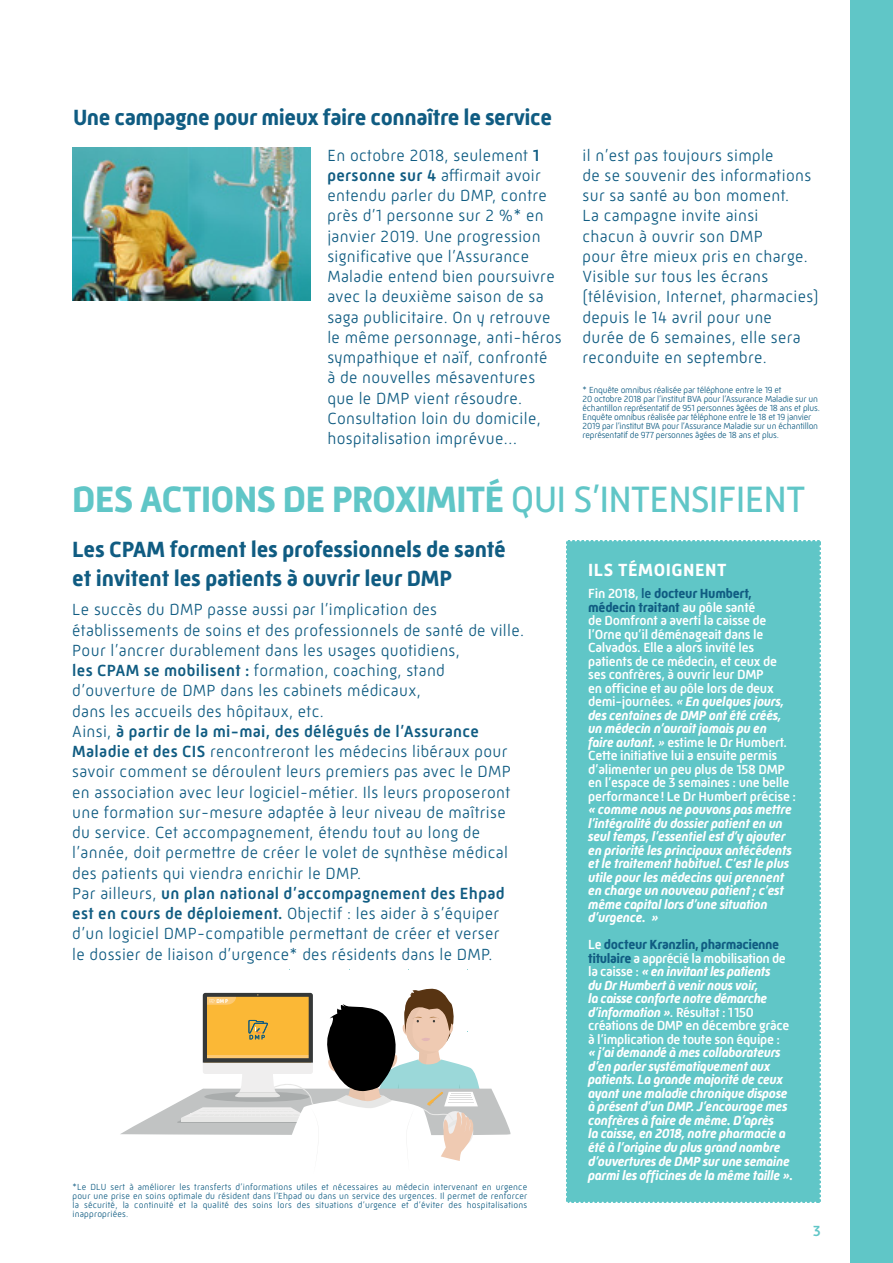
<style>
.page{position:relative;width:893px;height:1263px;background:#fff}
.page>*{position:absolute;margin:0;border:0;box-sizing:border-box;transform-origin:0 0}
.t1{font:700 37.5px "Mic 32 New";letter-spacing:-.025em;color:#60c6c7}
.t2{font:700 22.5px/28.5px "Mic 32 New";letter-spacing:-.01em;color:#105c82}
.t3{font:700 18px "Mic 32 New";letter-spacing:.03em;color:#fff}
.t4{font:300 16.5px/20.2px "Mic 32 New";letter-spacing:.02em;color:#105c82}
.t5{font:500 15px "Mic 32 New";color:#60c6c7}
.t6{font:500 13.5px/13.5px "Mic 32 New";letter-spacing:-.02em;color:#fff}
.t7{font:italic 700 13.5px/13.6px "Mic 32 New";letter-spacing:-.025em;color:#fff}
.t8{font:300 9px/9px "Mic 32 New";letter-spacing:-.02em;color:#105c82;text-align:justify}
.t9{font:700 5.7px "Mic 32 New";color:#fff;scale:.93 1}
.s1{font-weight:500}
.s2{font-weight:400}
.s3{color:#105c82}
.s4{font-weight:700;color:#105c82}
.s5{font-style:italic}
.s6{font-weight:700;font-style:italic}
</style>
<div class="page">
<div style="left:850px;top:0;width:43px;height:1263px;background:#60c6c7"></div>
<div style="left:566px;top:540px;width:255px;height:663px;background:#60c6c7"></div>
<svg style="left:120px;top:988px;width:391px;height:173px"></svg>
<img style="left:73px;top:147px;width:237px;height:153px">
<h2 class="t2" style="left:73px;top:103px;width:481px">Une campagne pour mieux faire connaître le service</h2>
<p class="t4" style="left:327px;top:145px;width:236px">En octobre 2018, seulement <span class="s1">1 personne sur 4</span> affirmait avoir entendu parler du DMP, contre près d’1 personne sur 2 %* en janvier 2019. Une progression significative que l’Assurance<br>Maladie entend bien poursuivre avec la deuxième saison de sa saga publicitaire. On y retrouve le même personnage, anti-héros sympathique et naïf, confronté<br>à de nouvelles mésaventures que le DMP vient résoudre.<br>Consultation loin du domicile, hospitalisation imprévue…</p>
<p class="t4" style="left:583px;top:145px;width:238px">il n’est pas toujours simple<br>de se souvenir des informations sur sa santé au bon moment.<br>La campagne invite ainsi<br>chacun à ouvrir son DMP<br>pour être mieux pris en charge.<br>Visible sur tous les écrans (télévision, Internet, pharmacies) depuis le 14 avril pour une<br>durée de 6 semaines, elle sera reconduite en septembre.</p>
<p class="t8" style="left:583px;top:385px;width:239px;text-align:left">* Enquête omnibus réalisée par téléphone entre le 19 et<br>20 octobre 2018 par l’institut BVA pour l’Assurance Maladie sur un échantillon représentatif de 951 personnes âgées de 18 ans et plus.<br>Enquête omnibus réalisée par téléphone entre le 18 et 19 janvier 2019 par l’institut BVA pour l’Assurance Maladie sur un échantillon représentatif de 977 personnes âgées de 18 ans et plus.</p>
<h1 class="t1" style="left:72px;top:478px;width:735px">DES ACTIONS DE PROXIMITÉ <span class="s2">QUI S’INTENSIFIENT</span></h1>
<h2 class="t2" style="left:72px;top:535px;width:435px">Les CPAM forment les professionnels de santé et invitent les patients à ouvrir leur DMP</h2>
<p class="t4" style="left:72px;top:599px;width:453px">Le succès du DMP passe aussi par l’implication des établissements de soins et des professionnels de santé de ville.<br>Pour l’ancrer durablement dans les usages quotidiens,<br><span class="s1">les CPAM se mobilisent :</span> formation, coaching, stand d’ouverture de DMP dans les cabinets médicaux,<br>dans les accueils des hôpitaux, etc.<br>Ainsi, <span class="s1">à partir de la mi-mai, des délégués de l’Assurance Maladie et des CIS</span> rencontreront les médecins libéraux pour savoir comment se déroulent leurs premiers pas avec le DMP en association avec leur logiciel-métier. Ils leurs proposeront une formation sur-mesure adaptée à leur niveau de maîtrise du service. Cet accompagnement, étendu tout au long de l’année, doit permettre de créer le volet de synthèse médical des patients qui viendra enrichir le DMP.<br>Par ailleurs, <span class="s1">un plan national d’accompagnement des Ehpad est en cours de déploiement.</span> Objectif : les aider à s’équiper d’un logiciel DMP-compatible permettant de créer et verser<br>le dossier de liaison d’urgence* des résidents dans le DMP.</p>
<p class="t9" style="left:216px;top:997px;width:14px">DMP</p>
<p class="t8" style="left:72px;top:1182px;width:456px">*Le DLU sert à améliorer les transferts d’informations utiles et nécessaires au médecin intervenant en urgence pour une prise en soins optimale du résident dans l’Ehpad ou dans un service des urgences. Il permet de renforcer la sécurité, la continuité et la qualité des soins lors des situations d’urgence et d’éviter des hospitalisations inappropriées.</p>
<p class="t3" style="left:588px;top:560px;width:140px">ILS TÉMOIGNENT</p>
<p class="t6" style="left:588px;top:587px;width:209px">Fin 2018, <span class="s3">le</span> <span class="s4">docteur Humbert, médecin traitant</span> au pôle santé<br>de Domfront a averti la caisse de l’Orne qu’il déménageait dans le Calvados. Elle a alors invité les patients de ce médecin, et ceux de ses confrères, à ouvrir leur DMP<br>en officine et au pôle lors de deux demi-journées. <span class="s5">«</span> <span class="s6">En quelques jours, des centaines de DMP ont été créés, un médecin n’aurait jamais pu en<br>faire autant.</span> <span class="s5">»</span> estime le Dr Humbert.<br>Cette initiative lui a ensuite permis d’alimenter un peu plus de 158 DMP en l’espace de 3 semaines : une belle performance! Le Dr Humbert précise :</p>
<p class="t7" style="left:588px;top:803px;width:205px">« comme nous ne pouvons pas mettre l’intégralité du dossier patient en un seul temps, l’essentiel est d’y ajouter en priorité les principaux antécédents et le traitement habituel. C’est le plus utile pour les médecins qui prennent en charge un nouveau patient ; c’est même capital lors d’une situation d’urgence. »</p>
<p class="t6" style="left:588px;top:938px;width:203px">Le <span class="s4">docteur Kranzlin, pharmacienne titulaire</span> a apprécié la mobilisation de la caisse : <span class="s6">« en invitant les patients<br>du Dr Humbert à venir nous voir,<br>la caisse conforte notre démarche d’information »</span><span class="s5">.</span> Résultat : 1150 créations de DMP en décembre grâce à l’implication de toute son équipe :</p>
<p class="t7" style="left:588px;top:1046px;width:207px">« j’ai demandé à mes collaborateurs d’en parler systématiquement aux patients. La grande majorité de ceux ayant une maladie chronique dispose à présent d’un DMP. J’encourage mes confrères à faire de même. D’après<br>la caisse, en 2018, notre pharmacie a été à l’origine du plus grand nombre d’ouvertures de DMP sur une semaine parmi les officines de la même taille ».</p>
<p class="t5" style="left:813px;top:1222px;width:9px">3</p>
</div>
